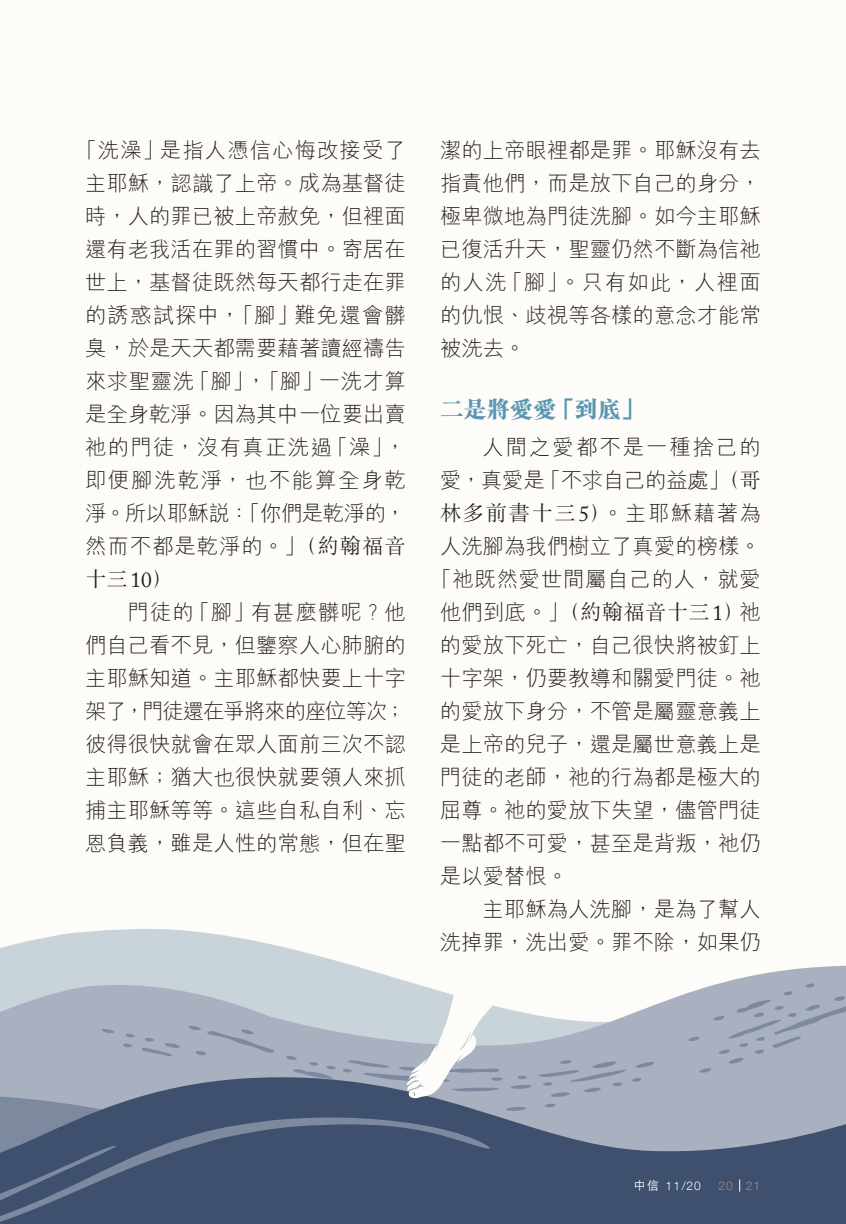
<style>
.page{position:relative;width:846px;height:1224px;background:#fefcf9}
.page>*{position:absolute;margin:0;border:0;box-sizing:border-box;transform-origin:0 0}
.t1{font:800 23.4px "M Sung HK";color:#5a96b1}
.t2{font:300 21.4px/33px "M Hei HK";color:#231f20;text-align:justify}
.t3{font:300 21.4px "M Sung HK";letter-spacing:.01em;color:#231f20}
.t4{font:300 21.4px/33px "M Hei HK";letter-spacing:.09em;color:#231f20;text-align:right}
.t5{font:300 12px "Helvetica Neue LT Std";color:#fff}
.t6{font:300 12px "Helvetica Neue LT Std";color:#b18483}
.s1{font-family:"M Sung HK"}
.s2{font-family:"Adobe Caslon Pro";font-weight:400}
.s3{font-family:"M Hei HK"}
.s4{font-family:"M Hei HK";font-weight:500}
</style>
<div class="page">
<svg style="left:655px;top:965px;width:191px;height:102px;fill:#a9b0bf"></svg>
<svg style="left:688px;top:983px;width:158px;height:84px;background:#a5adbc"></svg>
<svg style="left:655px;top:1067px;width:191px;height:157px;background:#717e95"></svg>
<svg style="left:0;top:929px;width:655px;height:295px;background:#909bac"></svg>
<svg style="left:739px;top:1179px;width:1px;height:13px"></svg>
<p class="t2" style="left:75px;top:133px;width:332px;text-align:center">「洗澡」是指人憑信心悔改接受了主耶穌，認識了上帝。成為基督徒時，人的罪已被上帝赦免，但裡面還有老我活在罪的習慣中。寄居在世上，基督徒既然每天都行走在罪的誘惑試探中，「腳」難免還會髒臭，於是天天都需要藉著讀經禱告來求聖靈洗「腳」，「腳」一洗才算是全身乾淨。因為其中一位要出賣祂的門徒，沒有真正洗過「澡」，即便腳洗乾淨，也不能算全身乾淨。所以耶穌說：「你們是乾淨的，然而不都是乾淨的。」<span class="s1">（約翰福音</span></p>
<p class="t3" style="left:85px;top:564px;width:90px">十三<span class="s2">10</span>）</p>
<p class="t2" style="left:85px;top:595px;width:322px;text-indent:43px">門徒的「腳」有甚麼髒呢？他們自己看不見，但鑒察人心肺腑的主耶穌知道。主耶穌都快要上十字架了，門徒還在爭將來的座位等次；彼得很快就會在眾人面前三次不認主耶穌；猶大也很快就要領人來抓捕主耶穌等等。這些自私自利、忘恩負義，雖是人性的常態，但在聖</p>
<p class="t2" style="left:440px;top:133px;width:323px">潔的上帝眼裡都是罪。耶穌沒有去指責他們，而是放下自己的身分，極卑微地為門徒洗腳。如今主耶穌已復活升天，聖靈仍然不斷為信祂的人洗「腳」。只有如此，人裡面的仇恨、歧視等各樣的意念才能常被洗去。</p>
<p class="t1" style="left:440px;top:398px;width:206px">二是將愛愛「到底」</p>
<p class="t4" style="left:440px;top:430px;width:322px">人間之愛都不是一種捨己的<br>愛，真愛是「不求自己的益處」<span class="s1">（哥</span></p>
<p class="t3" style="left:440px;top:498px;width:322px">林多前書十三<span class="s2">5</span>）<span class="s3">。主耶穌藉著為</span></p>
<p class="t2" style="left:430px;top:529px;width:332px;text-align:center">人洗腳為我們樹立了真愛的榜樣。「祂既然愛世間屬自己的人，就愛</p>
<p class="t3" style="left:440px;top:597px;width:322px"><span class="s3">他們到底。」</span>（約翰福音十三<span class="s2">1</span>）<span class="s3">祂</span></p>
<p class="t2" style="left:440px;top:628px;width:322px">的愛放下死亡，自己很快將被釘上十字架，仍要教導和關愛門徒。祂的愛放下身分，不管是屬靈意義上是上帝的兒子，還是屬世意義上是門徒的老師，祂的行為都是極大的屈尊。祂的愛放下失望，儘管門徒一點都不可愛，甚至是背叛，祂仍是以愛替恨。</p>
<p class="t2" style="left:440px;top:892px;width:322px;text-align:right">主耶穌為人洗腳，是為了幫人<br>洗掉罪，洗出愛。罪不除，如果仍</p>
<p class="t5" style="left:634px;top:1179px;width:69px"><span class="s4">中信</span> 11/20</p>
<p class="t6" style="left:719px;top:1178px;width:43px">20 21</p>
</div>
